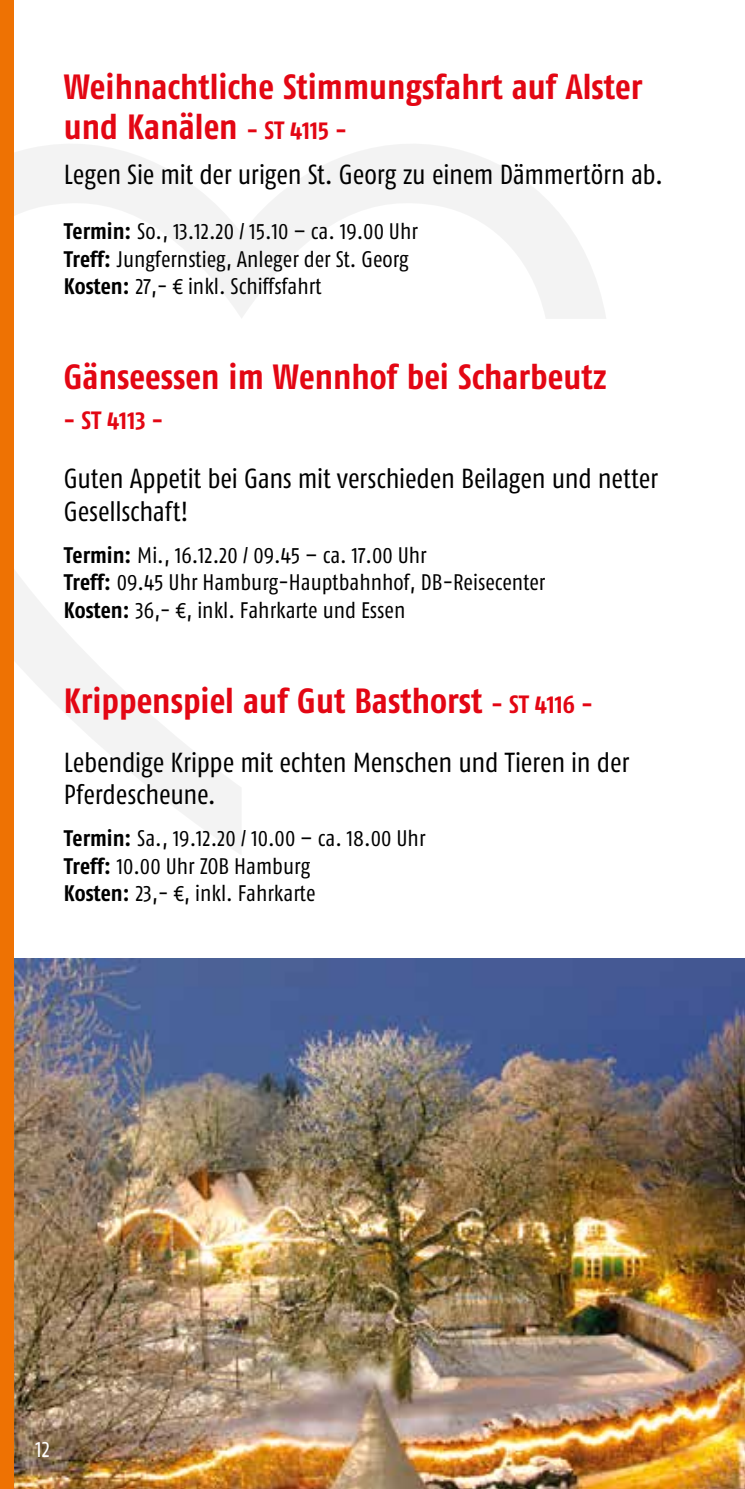
<style>
.page{position:relative;width:745px;height:1489px;background:#fff}
.page>*{position:absolute;margin:0;border:0;box-sizing:border-box;transform-origin:0 0}
.t1{font:35px/40px "Fago Co Bold Lf";color:#e30613}
.t2{font:27.5px/32.5px "Fago Co Regular Lf";letter-spacing:-.01em;color:#000}
.t3{font:25px "Fago Co Bold Lf";color:#e30613}
.t4{font:22.5px/27.5px "Fago Co Regular Lf";color:#000}
.t5{font:22.5px "Fago Co Regular Lf";color:#fff}
.s1{font-size:25px}
.s2{font-family:"Fago Co Bold Lf"}
</style>
<div class="page">
<svg style="left:14px;top:144px;width:592px;height:710px"></svg>
<div style="left:0;top:0;width:14px;height:1488px;background:#ee7203"></div>
<img style="left:14px;top:958px;width:730px;height:530px">
<h1 class="t1" style="left:64px;top:66px;width:579px">Weihnachtliche Stimmungsfahrt auf Alster und Kanälen <span class="s1">- ST 4115 -</span></h1>
<p class="t2" style="left:64px;top:158px;width:600px">Legen Sie mit der urigen St. Georg zu einem Dämmertörn ab.</p>
<p class="t4" style="left:64px;top:217px;width:355px"><span class="s2">Termin:</span> So., 13.12.20 / 15.10 – ca. 19.00 Uhr<br><span class="s2">Treff:</span> Jungfernstieg, Anleger der St. Georg<br><span class="s2">Kosten:</span> 27,- € inkl. Schiffsfahrt</p>
<h1 class="t1" style="left:64px;top:356px;width:544px">Gänseessen im Wennhof bei Scharbeutz</h1>
<p class="t3" style="left:64px;top:405px;width:101px">- ST 4113 -</p>
<p class="t2" style="left:64px;top:462px;width:595px">Guten Appetit bei Gans mit verschieden Beilagen und netter<br>Gesellschaft!</p>
<p class="t4" style="left:64px;top:540px;width:482px"><span class="s2">Termin:</span> Mi., 16.12.20 / 09.45 – ca. 17.00 Uhr<br><span class="s2">Treff:</span> 09.45 Uhr Hamburg-Hauptbahnhof, DB-Reisecenter<br><span class="s2">Kosten:</span> 36,- €, inkl. Fahrkarte und Essen</p>
<h1 class="t1" style="left:64px;top:680px;width:530px">Krippenspiel auf Gut Basthorst <span class="s1">- ST 4116 -</span></h1>
<p class="t2" style="left:64px;top:745px;width:566px">Lebendige Krippe mit echten Menschen und Tieren in der<br>Pferdescheune.</p>
<p class="t4" style="left:64px;top:824px;width:363px"><span class="s2">Termin:</span> Sa., 19.12.20 / 10.00 – ca. 18.00 Uhr<br><span class="s2">Treff:</span> 10.00 Uhr ZOB Hamburg<br><span class="s2">Kosten:</span> 23,- €, inkl. Fahrkarte</p>
<p class="t5" style="left:35px;top:1436px;width:16px">12</p>
</div>
